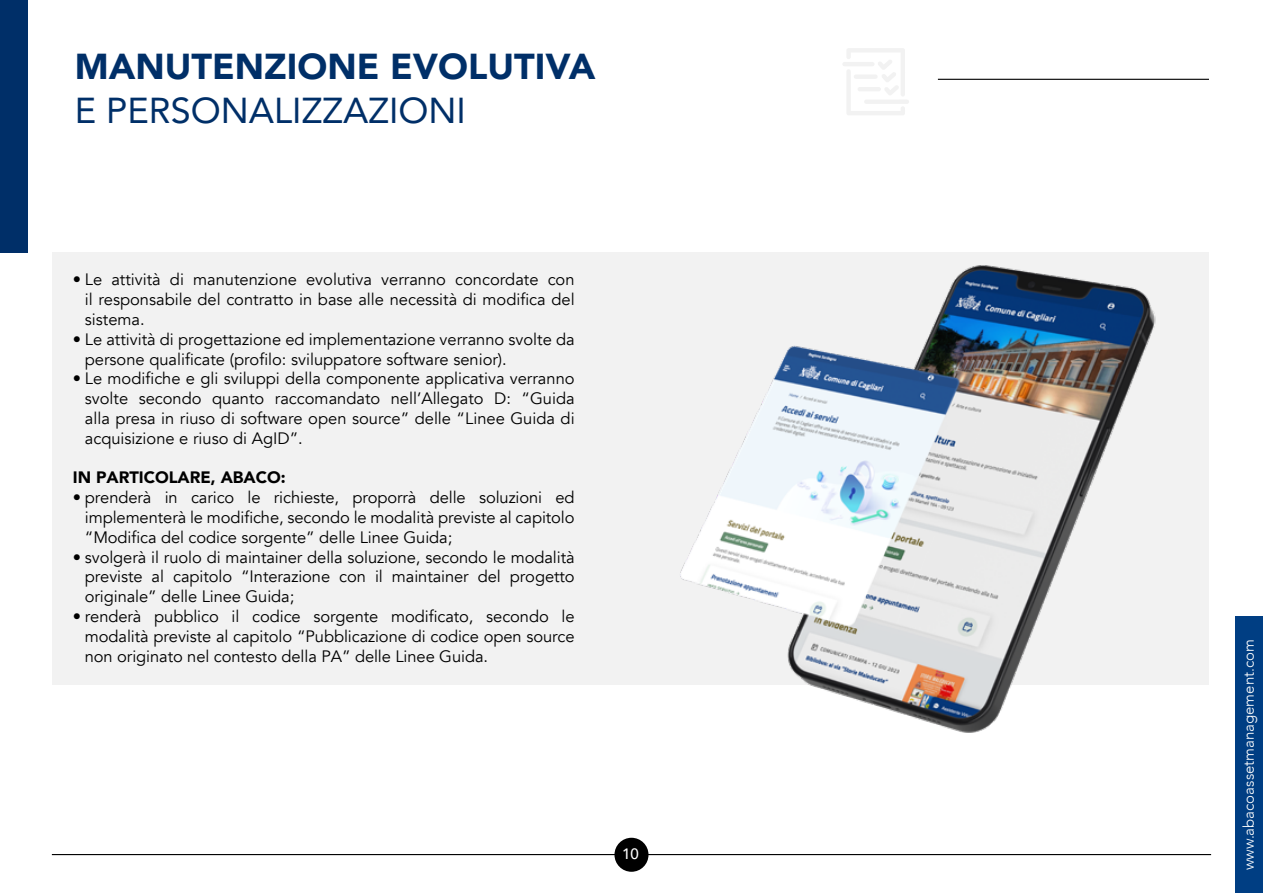
<style>
.page{position:relative;width:1263px;height:893px;background:#fff}
.page>*{position:absolute;margin:0;border:0;box-sizing:border-box;transform-origin:0 0}
.t1{font:900 36px "Avenir";color:#002f68}
.t2{font:36px "Avenir";color:#002f68}
.t3{font:16.5px/19.8px "Avenir";color:#000;text-align:justify}
.t4{font:900 16.5px "Avenir";color:#000}
.t5{font:300 15px "Avenir";color:#fff}
.t6{font:500 15px "Avenir";color:#fff}
</style>
<div class="page">
<div style="left:614px;top:838px;width:34px;height:34px;background:#000;border-radius:50%"></div>
<hr style="left:52px;top:854px;width:1159px;height:1px;background:#000">
<hr style="left:938px;top:79px;width:271px;height:1px;background:#000">
<div style="left:0;top:0;width:27px;height:253px;background:#002f68"></div>
<div style="left:53px;top:252px;width:1156px;height:432px;background:#f2f2f2"></div>
<svg style="left:843px;top:48px;width:66px;height:67px"></svg>
<img style="left:670px;top:265px;width:509px;height:468px">
<div style="left:1236px;top:617px;width:27px;height:276px;background:#003e83"></div>
<h1 class="t1" style="left:75px;top:36px;width:522px">MANUTENZIONE EVOLUTIVA</h1>
<h1 class="t2" style="left:75px;top:81px;width:392px">E PERSONALIZZAZIONI</h1>
<p class="t3" style="left:85px;top:270px;width:491px;text-indent:-12px">• Le attività di manutenzione evolutiva verranno concordate con il responsabile del contratto in base alle necessità di modifica del sistema.</p>
<p class="t3" style="left:85px;top:329px;width:491px;text-indent:-12px">• Le attività di progettazione ed implementazione verranno svolte da persone qualificate (profilo: sviluppatore software senior).</p>
<p class="t3" style="left:85px;top:369px;width:491px;text-indent:-12px">• Le modifiche e gli sviluppi della componente applicativa verranno svolte secondo quanto raccomandato nell’Allegato D: “Guida alla presa in riuso di software open source” delle “Linee Guida di acquisizione e riuso di AgID”.</p>
<p class="t4" style="left:73px;top:463px;width:214px">IN PARTICOLARE, ABACO:</p>
<p class="t3" style="left:85px;top:488px;width:491px;text-indent:-12px">• prenderà in carico le richieste, proporrà delle soluzioni ed implementerà le modifiche, secondo le modalità previste al capitolo “Modifica del codice sorgente” delle Linee Guida;</p>
<p class="t3" style="left:85px;top:547px;width:491px;text-indent:-12px">• svolgerà il ruolo di maintainer della soluzione, secondo le modalità previste al capitolo “Interazione con il maintainer del progetto originale” delle Linee Guida;</p>
<p class="t3" style="left:85px;top:607px;width:491px;text-indent:-12px">• renderà pubblico il codice sorgente modificato, secondo le modalità previste al capitolo “Pubblicazione di codice open source non originato nel contesto della PA” delle Linee Guida.</p>
<p class="t6" style="left:622px;top:841px;width:18px">10</p>
<p class="t5" style="left:1240px;top:870px;width:232px;rotate:-90deg">www.abacoassetmanagement.com</p>
</div>
